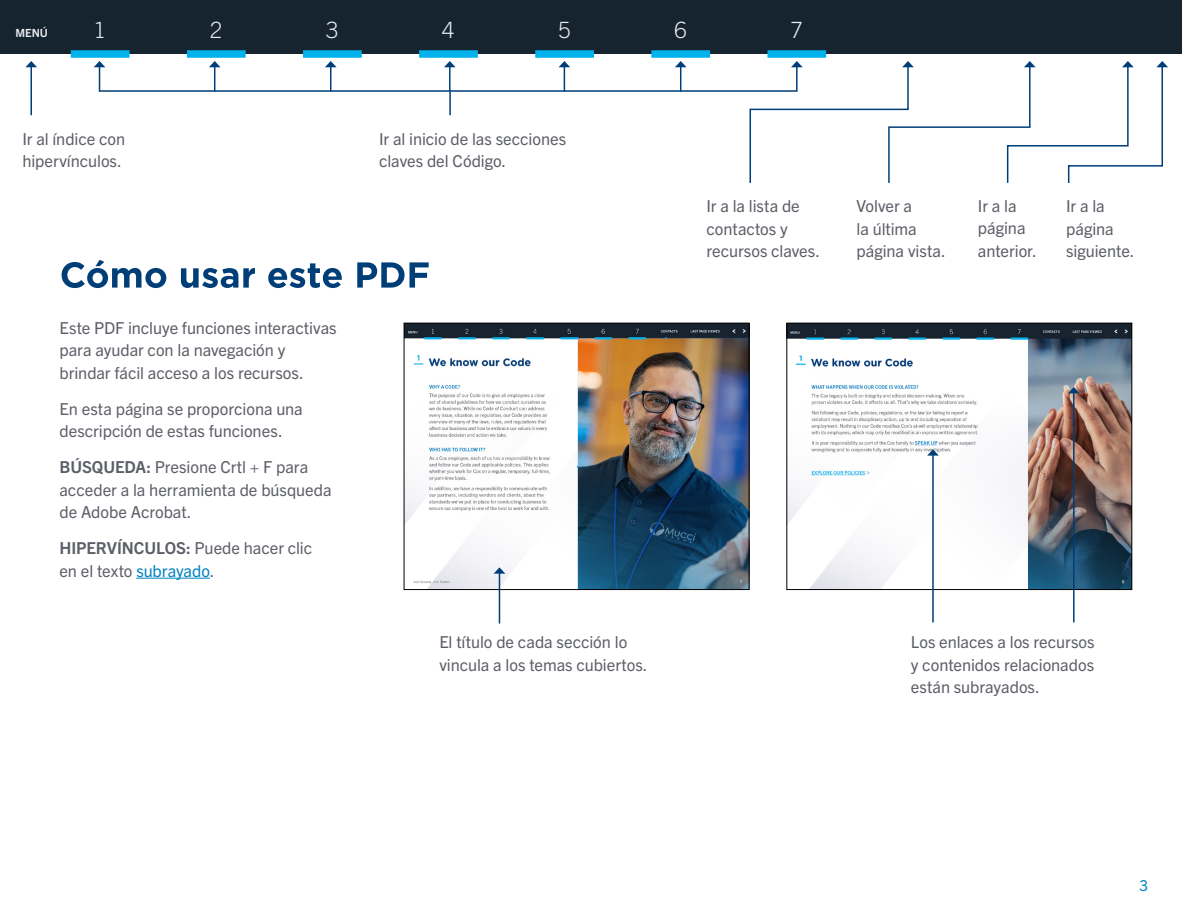
<style>
.page{position:relative;width:1182px;height:918px;background:#fff}
.page>*{position:absolute;margin:0;border:0;box-sizing:border-box;transform-origin:0 0}
.t1{font:300 22.5px "Trade Gothic Next LT Pro";color:#e7ebf1}
.t2{font:16.5px/22.5px "Trade Gothic Next LT Pro";letter-spacing:-.005em;color:#5d5f68}
.t3{font:15px "Trade Gothic Next LT Pro";color:#0083c2}
.t4{font:700 11.25px "Trade Gothic Next LT Pro";color:#e7ebf1}
.s1{font-weight:700}
.s2{color:#0083c2}
</style>
<div class="page">
<hr style="left:136px;top:578px;width:74px;height:1px;background:#0083c2">
<img style="left:405px;top:325px;width:342px;height:263px">
<div style="left:403px;top:323px;width:346px;height:267px;border:1px solid #000"></div>
<img style="left:788px;top:325px;width:342px;height:263px">
<div style="left:786px;top:323px;width:346px;height:267px;border:1px solid #000"></div>
<hr style="left:30px;top:67px;width:2px;height:48px;background:#003e78">
<svg style="left:25px;top:61px;width:12px;height:6px"></svg>
<hr style="left:498px;top:573px;width:2px;height:51px;background:#003e78">
<svg style="left:493px;top:567px;width:12px;height:7px"></svg>
<hr style="left:932px;top:455px;width:1px;height:167px;background:#003e78">
<svg style="left:927px;top:449px;width:11px;height:7px"></svg>
<hr style="left:1072px;top:393px;width:2px;height:229px;background:#003e78">
<svg style="left:1067px;top:387px;width:12px;height:6px"></svg>
<svg style="left:94px;top:61px;width:11px;height:30px"></svg>
<hr style="left:563px;top:67px;width:2px;height:24px;background:#003e78">
<svg style="left:559px;top:61px;width:11px;height:6px"></svg>
<svg style="left:325px;top:61px;width:11px;height:29px"></svg>
<svg style="left:209px;top:61px;width:11px;height:29px"></svg>
<svg style="left:675px;top:61px;width:11px;height:29px"></svg>
<svg style="left:444px;top:61px;width:11px;height:29px"></svg>
<hr style="left:100px;top:90px;width:695px;height:2px;background:#003e78">
<hr style="left:449px;top:92px;width:2px;height:23px;background:#003e78">
<svg style="left:748px;top:61px;width:419px;height:122px"></svg>
<svg style="left:62px;top:260px;width:366px;height:28px"></svg>
<div style="left:0;top:0;width:1181px;height:54px;background:#16242f"></div>
<div style="left:71px;top:50px;width:58px;height:8px;background:#00b1eb"></div>
<div style="left:303px;top:50px;width:59px;height:8px;background:#00b1eb"></div>
<div style="left:419px;top:50px;width:59px;height:8px;background:#00b1eb"></div>
<div style="left:535px;top:50px;width:59px;height:8px;background:#00b1eb"></div>
<div style="left:651px;top:50px;width:59px;height:8px;background:#00b1eb"></div>
<div style="left:767px;top:50px;width:59px;height:8px;background:#00b1eb"></div>
<div style="left:187px;top:50px;width:58px;height:8px;background:#00b1eb"></div>
<p class="t4" style="left:16px;top:25px;width:34px">MENÚ</p>
<h1 class="t1" style="left:94px;top:15px;width:14px">1</h1>
<h1 class="t1" style="left:210px;top:15px;width:14px">2</h1>
<h1 class="t1" style="left:326px;top:15px;width:14px">3</h1>
<h1 class="t1" style="left:442px;top:15px;width:14px">4</h1>
<h1 class="t1" style="left:558px;top:15px;width:14px">5</h1>
<h1 class="t1" style="left:674px;top:15px;width:14px">6</h1>
<h1 class="t1" style="left:790px;top:15px;width:14px">7</h1>
<p class="t2" style="left:22px;top:127px;width:104px">Ir al índice con hipervínculos.</p>
<p class="t2" style="left:379px;top:127px;width:188px">Ir al inicio de las secciones claves del Código.</p>
<p class="t2" style="left:59px;top:315px;width:278px">Este PDF incluye funciones interactivas para ayudar con la navegación y brindar fácil acceso a los recursos.</p>
<p class="t2" style="left:59px;top:396px;width:245px">En esta página se proporciona una descripción de estas funciones.</p>
<p class="t2" style="left:59px;top:455px;width:273px"><span class="s1">BÚSQUEDA:</span> Presione Crtl + F para acceder a la herramienta de búsqueda de Adobe Acrobat.</p>
<p class="t2" style="left:59px;top:536px;width:254px"><span class="s1">HIPERVÍNCULOS:</span> Puede hacer clic en el texto <span class="s2">subrayado</span>.</p>
<p class="t2" style="left:706px;top:194px;width:115px">Ir a la lista de contactos y recursos claves.</p>
<p class="t2" style="left:977px;top:194px;width:60px">Ir a la página anterior.</p>
<p class="t2" style="left:856px;top:194px;width:91px">Volver a<br>la última página vista.</p>
<p class="t2" style="left:1065px;top:194px;width:70px">Ir a la página siguiente.</p>
<p class="t2" style="left:439px;top:630px;width:210px">El título de cada sección lo vincula a los temas cubiertos.</p>
<p class="t2" style="left:910px;top:630px;width:185px;text-align:justify">Los enlaces a los recursos y contenidos relacionados están subrayados.</p>
<p class="t3" style="left:1139px;top:875px;width:10px">3</p>
</div>
